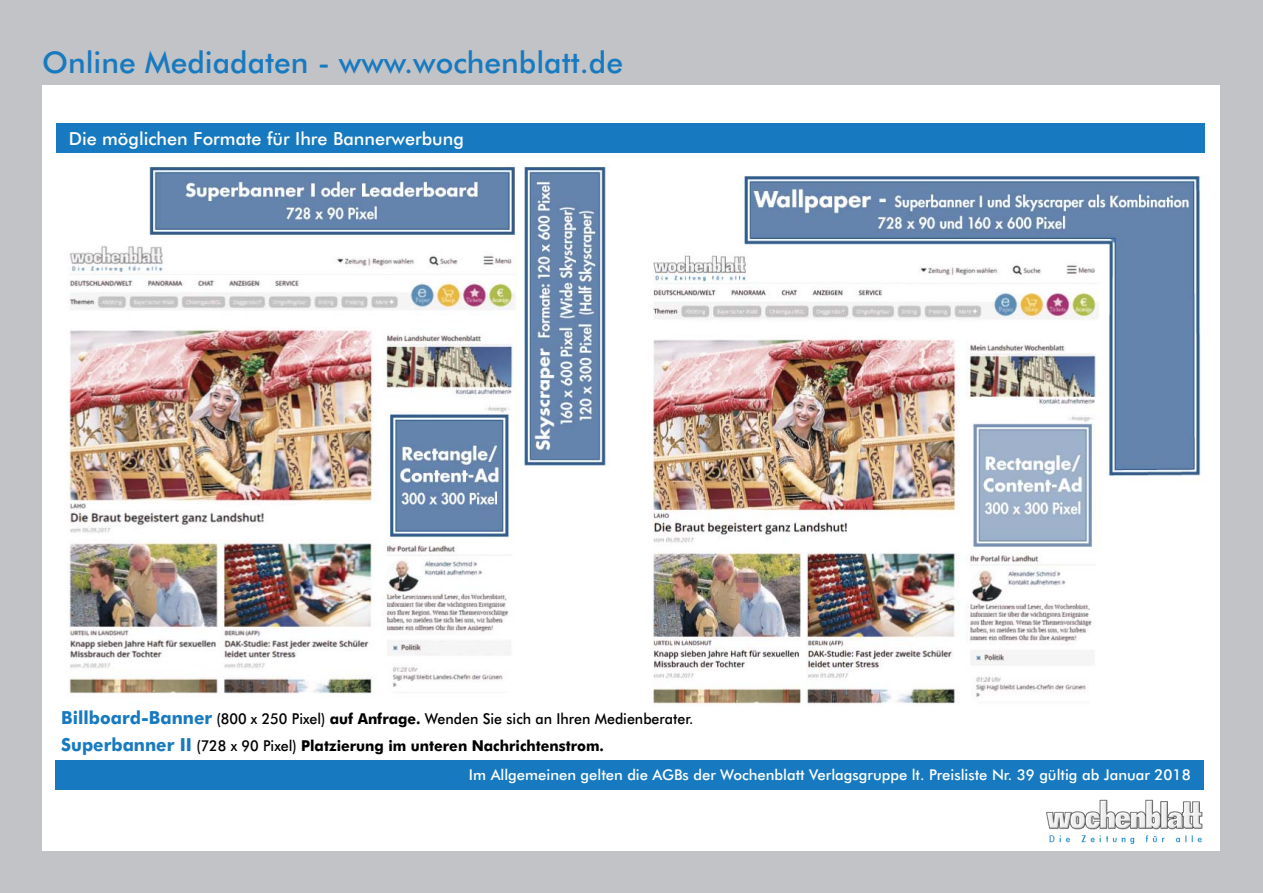
<style>
.page{position:relative;width:1263px;height:893px;background:#c2c3c6}
.page>*{position:absolute;margin:0;border:0;box-sizing:border-box;transform-origin:0 0}
.t1{font:500 30px "Futura BT";color:#177ac0}
.t2{font:500 18px "Futura BT";color:#fff}
.t3{font:500 15px/27px "Futura BT";color:#000;scale:.95 1}
.t4{font:500 14.85px "Futura BT";color:#fff}
.s1{font-weight:700;font-size:18px;color:#177ac0}
.s2{font-weight:700}
.s3{font-size:15px}
</style>
<div class="page">
<div style="left:43px;top:85px;width:1177px;height:765px;background:#fff"></div>
<img style="left:1046px;top:799px;width:156px;height:44px">
<div style="left:55px;top:760px;width:1148px;height:30px;background:#177ac0"></div>
<div style="left:56px;top:123px;width:1148px;height:30px;background:#177ac0"></div>
<img style="left:67px;top:164px;width:542px;height:530px">
<img style="left:652px;top:175px;width:550px;height:531px">
<h1 class="t1" style="left:42px;top:44px;width:582px">Online Mediadaten - www.wochenblatt.de</h1>
<p class="t2" style="left:69px;top:127px;width:397px">Die möglichen Formate für Ihre Bannerwerbung</p>
<p class="t3" style="left:61px;top:704px;width:667px"><span class="s1">Billboard-Banner</span> (800 x 250 Pixel) <span class="s2">auf Anfrage.</span> Wenden Sie sich an Ihren Medienberater.<br><span class="s1">Superbanner II</span> (728 x 90 Pixel) <span class="s2">Platzierung im unteren Nachrichtenstrom.</span></p>
<p class="t4" style="left:469px;top:766px;width:723px">Im Allgemeinen gelten die AGBs der Wochenblatt Verlagsgruppe lt. Preisliste Nr. 39 gültig ab Januar <span class="s3">2018</span></p>
</div>
